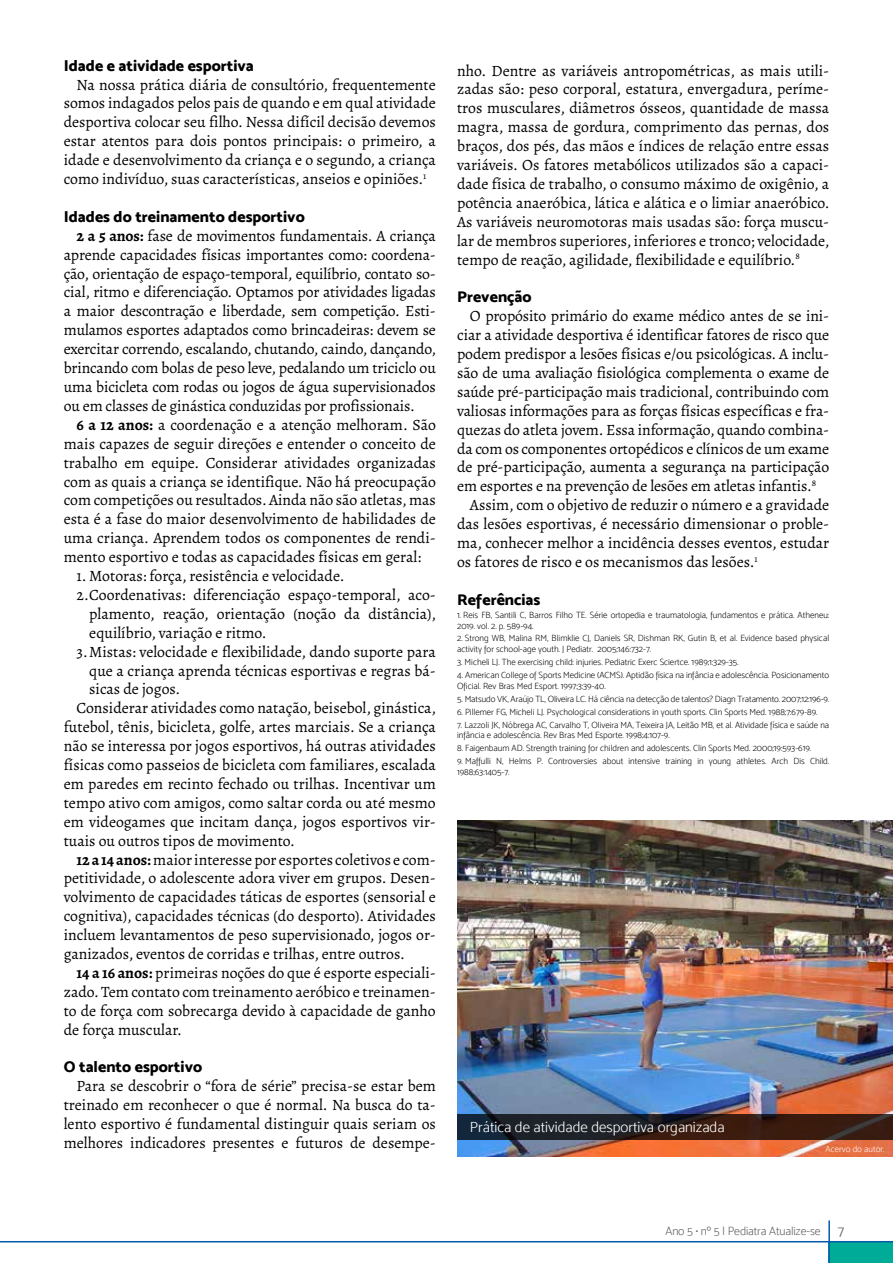
<style>
.page{position:relative;width:893px;height:1263px;background:#fff}
.page>*{position:absolute;margin:0;border:0;box-sizing:border-box;transform-origin:0 0}
.t1{font:15.75px/18.9px "Alegreya";color:#000;text-align:justify}
.t2{font:15.75px "Mosk Extra Bold 800";color:#000}
.t3{font:15px "Mosk Light 300";color:#fff}
.t4{font:12px "Mosk Extra Light 200";letter-spacing:-.01em;color:#58595b}
.t5{font:9px/10.8px "Mosk Extra Light 200";color:#000}
.t6{font:9px "Mosk Extra Light 200";color:#fff}
.s1{font-weight:700}
.s2{font-family:"Mosk Light 300";font-size:15px}
</style>
<div class="page">
<div style="left:828px;top:1242px;width:65px;height:21px;background:#00ab98"></div>
<hr style="left:0;top:1241px;width:893px;height:1px;background:#005baa">
<hr style="left:828px;top:1220px;width:2px;height:43px;background:#005baa">
<img style="left:457px;top:821px;width:436px;height:336px">
<svg style="left:457px;top:1114px;width:436px;height:26px;background:#2a1e1d"></svg>
<p class="t2" style="left:64px;top:56px;width:192px">Idade e atividade esportiva</p>
<p class="t1" style="left:64px;top:75px;width:374px;text-indent:13px">Na nossa prática diária de consultório, frequentemente somos indagados pelos pais de quando e em qual atividade desportiva colocar seu filho. Nessa difícil decisão devemos estar atentos para dois pontos principais: o primeiro, a idade e desenvolvimento da criança e o segundo, a criança como indivíduo, suas características, anseios e opiniões.<sup>1</sup></p>
<p class="t2" style="left:64px;top:207px;width:243px">Idades do treinamento desportivo</p>
<p class="t1" style="left:64px;top:226px;width:374px;text-indent:13px"><span class="s1">2 a 5 anos:</span> fase de movimentos fundamentais. A criança aprende capacidades físicas importantes como: coordena&shy;ção, orientação de espaço-temporal, equilíbrio, contato so&shy;cial, ritmo e diferenciação. Optamos por atividades ligadas a maior descontração e liberdade, sem competição. Esti&shy;mulamos esportes adaptados como brincadeiras: devem se exercitar correndo, escalando, chutando, caindo, dançando, brincando com bolas de peso leve, pedalando um triciclo ou uma bicicleta com rodas ou jogos de água supervisionados ou em classes de ginástica conduzidas por profissionais.</p>
<p class="t1" style="left:64px;top:415px;width:374px;text-indent:13px"><span class="s1">6 a 12 anos:</span> a coordenação e a atenção melhoram. São mais capazes de seguir direções e entender o conceito de trabalho em equipe. Considerar atividades organizadas com as quais a criança se identifique. Não há preocupação com competições ou resultados. Ainda não são atletas, mas esta é a fase do maior desenvolvimento de habilidades de uma criança. Aprendem todos os componentes de rendi&shy;mento esportivo e todas as capacidades físicas em geral:</p>
<p class="t1" style="left:77px;top:566px;width:269px">1. Motoras: força, resistência e velocidade.</p>
<p class="t1" style="left:77px;top:585px;width:361px">2.Coordenativas: diferenciação espaço-temporal, aco-</p>
<p class="t1" style="left:89px;top:604px;width:348px">plamento, reação, orientação (noção da distância),</p>
<p class="t1" style="left:89px;top:623px;width:179px">equilíbrio, variação e ritmo.</p>
<p class="t1" style="left:77px;top:642px;width:361px">3.Mistas: velocidade e flexibilidade, dando suporte para</p>
<p class="t1" style="left:89px;top:661px;width:348px">que a criança aprenda técnicas esportivas e regras bá-</p>
<p class="t1" style="left:89px;top:680px;width:93px">sicas de jogos.</p>
<p class="t1" style="left:77px;top:699px;width:361px">Considerar atividades como natação, beisebol, ginástica,</p>
<p class="t1" style="left:64px;top:717px;width:374px">futebol, tênis, bicicleta, golfe, artes marciais. Se a criança</p>
<p class="t1" style="left:64px;top:736px;width:374px">não se interessa por jogos esportivos, há outras atividades</p>
<p class="t1" style="left:64px;top:755px;width:374px">físicas como passeios de bicicleta com familiares, escalada</p>
<p class="t1" style="left:64px;top:774px;width:374px">em paredes em recinto fechado ou trilhas. Incentivar um</p>
<p class="t1" style="left:64px;top:793px;width:374px">tempo ativo com amigos, como saltar corda ou até mesmo</p>
<p class="t1" style="left:64px;top:812px;width:374px">em videogames que incitam dança, jogos esportivos vir-</p>
<p class="t1" style="left:64px;top:831px;width:233px">tuais ou outros tipos de movimento.</p>
<p class="t1" style="left:77px;top:850px;width:361px"><span class="s1">12 a 14 anos:</span> maior interesse por esportes coletivos e com-</p>
<p class="t1" style="left:64px;top:869px;width:374px">petitividade, o adolescente adora viver em grupos. Desen-</p>
<p class="t1" style="left:64px;top:888px;width:374px">volvimento de capacidades táticas de esportes (sensorial e</p>
<p class="t1" style="left:64px;top:906px;width:374px">cognitiva), capacidades técnicas (do desporto). Atividades</p>
<p class="t1" style="left:64px;top:925px;width:374px">incluem levantamentos de peso supervisionado, jogos or-</p>
<p class="t1" style="left:64px;top:944px;width:343px">ganizados, eventos de corridas e trilhas, entre outros.</p>
<p class="t1" style="left:77px;top:963px;width:361px"><span class="s1">14 a 16 anos:</span> primeiras noções do que é esporte especiali-</p>
<p class="t1" style="left:64px;top:982px;width:374px">zado. Tem contato com treinamento aeróbico e treinamen-</p>
<p class="t1" style="left:64px;top:1001px;width:374px">to de força com sobrecarga devido à capacidade de ganho</p>
<p class="t1" style="left:64px;top:1020px;width:120px">de força muscular.</p>
<p class="t2" style="left:64px;top:1057px;width:140px">O talento esportivo</p>
<p class="t1" style="left:64px;top:1077px;width:374px;text-indent:13px">Para se descobrir o “fora de série” precisa-se estar bem treinado em reconhecer o que é normal. Na busca do ta&shy;lento esportivo é fundamental distinguir quais seriam os melhores indicadores presentes e futuros de desempe-</p>
<p class="t1" style="left:457px;top:61px;width:374px">nho. Dentre as variáveis antropométricas, as mais utili&shy;zadas são: peso corporal, estatura, envergadura, períme&shy;tros musculares, diâmetros ósseos, quantidade de massa magra, massa de gordura, comprimento das pernas, dos braços, dos pés, das mãos e índices de relação entre essas variáveis. Os fatores metabólicos utilizados são a capaci&shy;dade física de trabalho, o consumo máximo de oxigênio, a potência anaeróbica, lática e alática e o limiar anaeróbico.<br>As variáveis neuromotoras mais usadas são: força muscu&shy;lar de membros superiores, inferiores e tronco; velocidade, tempo de reação, agilidade, flexibilidade e equilíbrio.<sup>8</sup></p>
<p class="t2" style="left:457px;top:287px;width:76px">Prevenção</p>
<p class="t1" style="left:470px;top:307px;width:361px">O propósito primário do exame médico antes de se ini-</p>
<p class="t1" style="left:457px;top:325px;width:374px">ciar a atividade desportiva é identificar fatores de risco que</p>
<p class="t1" style="left:457px;top:344px;width:374px">podem predispor a lesões físicas e/ou psicológicas. A inclu-</p>
<p class="t1" style="left:457px;top:363px;width:374px">são de uma avaliação fisiológica complementa o exame de</p>
<p class="t1" style="left:457px;top:382px;width:374px">saúde pré-participação mais tradicional, contribuindo com</p>
<p class="t1" style="left:457px;top:401px;width:374px">valiosas informações para as forças físicas específicas e fra-</p>
<p class="t1" style="left:457px;top:420px;width:374px">quezas do atleta jovem. Essa informação, quando combina-</p>
<p class="t1" style="left:457px;top:439px;width:374px">da com os componentes ortopédicos e clínicos de um exame</p>
<p class="t1" style="left:457px;top:458px;width:374px">de pré-participação, aumenta a segurança na participação</p>
<p class="t1" style="left:457px;top:477px;width:361px">em esportes e na prevenção de lesões em atletas infantis.<sup>8</sup></p>
<p class="t1" style="left:470px;top:496px;width:361px">Assim, com o objetivo de reduzir o número e a gravidade</p>
<p class="t1" style="left:457px;top:514px;width:374px">das lesões esportivas, é necessário dimensionar o proble-</p>
<p class="t1" style="left:457px;top:533px;width:374px">ma, conhecer melhor a incidência desses eventos, estudar</p>
<p class="t1" style="left:457px;top:552px;width:302px">os fatores de risco e os mecanismos das lesões.<sup>1</sup></p>
<p class="t2" style="left:457px;top:590px;width:85px">Referências</p>
<p class="t5" style="left:457px;top:609px;width:374px">1. Reis FB, Santili C, Barros Filho TE. Série ortopedia e traumatologia, fundamentos e prática. Atheneu:<br>2019. vol. 2. p. 589-94.</p>
<p class="t5" style="left:457px;top:633px;width:374px">2. Strong WB, Malina RM, Blimklie CJ, Daniels SR, Dishman RK, Gutin B, et al. Evidence based physical activity for school-age youth. J Pediatr. 2005;146:732-7.</p>
<p class="t5" style="left:457px;top:657px;width:283px">3. Micheli LJ. The exercising child: injuries. Pediatric Exerc Sciertce. 1989;1:329-35.</p>
<p class="t5" style="left:457px;top:670px;width:374px">4. American College of Sports Medicine (ACMS). Aptidão física na infância e adolescência. Posicionamento<br>Oficial. Rev Bras Med Esport. 1997;3:39-40.</p>
<p class="t5" style="left:457px;top:693px;width:374px">5. Matsudo VK, Araújo TL, Oliveira LC. Há ciência na detecção de talentos? Diagn Tratamento. 2007;12:196-9.</p>
<p class="t5" style="left:457px;top:706px;width:362px">6. Pillemer FG, Micheli LJ. Psychological considerations in youth sports. Clin Sports Med. 1988;7:679-89.</p>
<p class="t5" style="left:457px;top:719px;width:374px">7. Lazzoli JK, Nóbrega AC, Carvalho T, Oliveira MA, Teixeira JA, Leitão MB, et al. Atividade física e saúde na infância e adolescência. Rev Bras Med Esporte. 1998;4:107-9.</p>
<p class="t5" style="left:457px;top:743px;width:355px">8. Faigenbaum AD. Strength training for children and adolescents. Clin Sports Med. 2000;19:593-619.</p>
<p class="t5" style="left:457px;top:756px;width:374px">9. Maffulli N, Helms P. Controversies about intensive training in young athletes. Arch Dis Child.<br>1988;63:1405-7.</p>
<p class="t3" style="left:470px;top:1118px;width:256px">Prática de atividade desportiva organizada</p>
<p class="t6" style="left:825px;top:1144px;width:60px">Acervo do autor.</p>
<p class="t4" style="left:665px;top:1224px;width:180px">Ano 5 • nº 5 | Pediatra Atualize-se <span class="s2">7</span></p>
</div>
